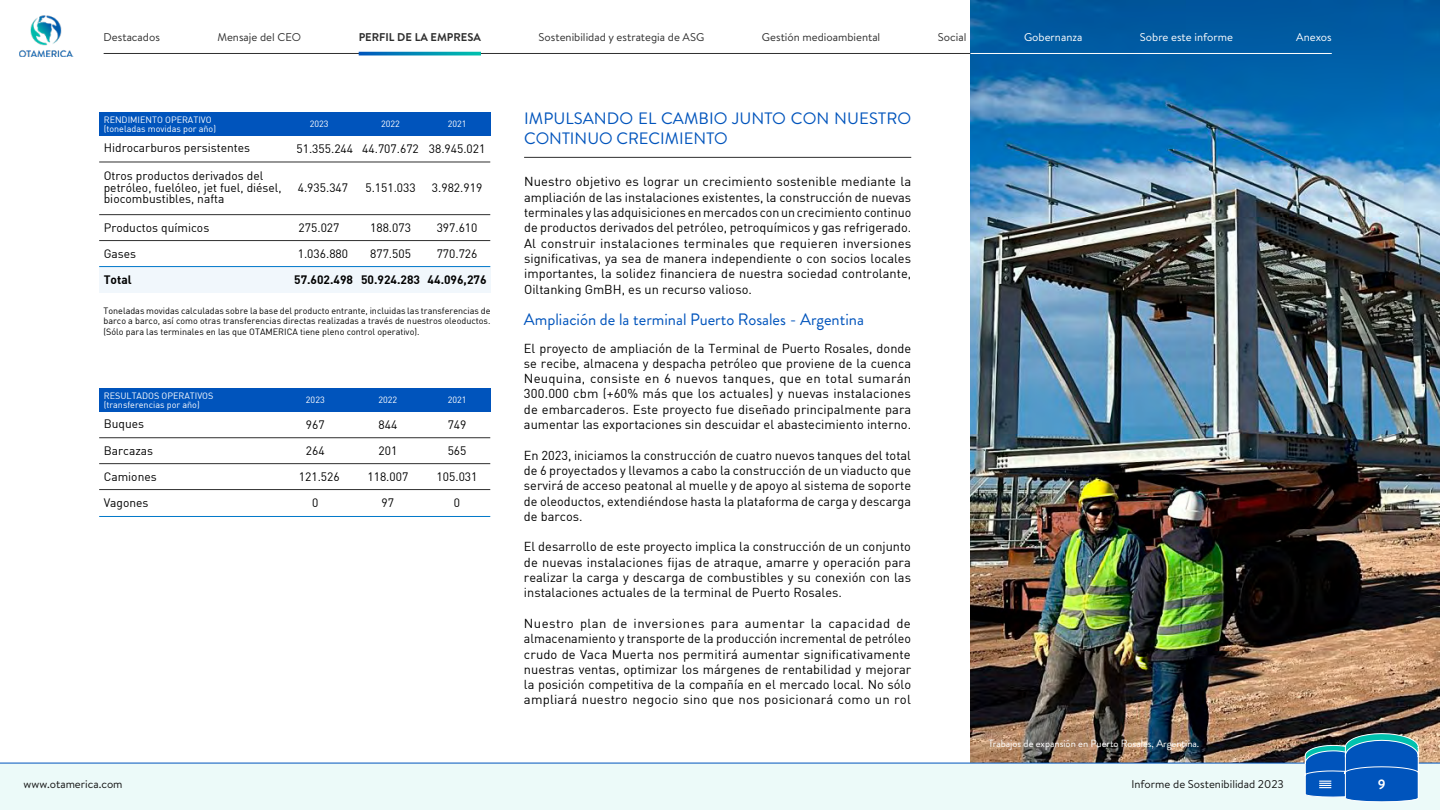
<style>
.page{position:relative;width:1440px;height:810px;background:#fff}
.page>*{position:absolute;margin:0;border:0;box-sizing:border-box;transform-origin:0 0}
.t1{font:16.5px/19.8px "Brandon Grotesque";color:#0054bc}
.t2{font:700 13.5px "Brandon Text";color:#fff}
.t3{font:12.75px/15.3px "DIN";color:#000;text-align:justify}
.t4{font:12px/25.9px "DIN";color:#000}
.t5{font:12px "DIN Bold";color:#000}
.t6{font:11.25px "Brandon Text";color:#2f2f2f}
.t7{font:11.25px "Brandon Text";color:#131313}
.t8{font:11.25px "Brandon Text";color:#fff}
.t9{font:700 11.25px "Brandon Text";color:#2f2f2f}
.t10{font:10.5px "Brandon Grotesque";color:#fff}
.t11{font:9px/10.5px "DIN";color:#000;text-align:justify}
.t12{font:9px/9px "DIN";color:#fff}
</style>
<div class="page">
<img style="left:970px;top:0;width:470px;height:763px">
<div style="left:0;top:763px;width:1440px;height:47px;background:#ecfaf9"></div>
<hr style="left:0;top:763px;width:1440px;height:1px;background:#0054bc">
<hr style="left:104px;top:53px;width:866px;height:1px;background:#2f2f2f">
<img style="left:19px;top:15px;width:54px;height:42px">
<svg style="left:1304px;top:733px;width:115px;height:69px;background:#266eb5"></svg>
<hr style="left:359px;top:52px;width:122px;height:3px;background:#fff">
<div style="left:99px;top:112px;width:391px;height:24px;background:#0054bc"></div>
<hr style="left:99px;top:214px;width:391px;height:1px;background:#2f2f2f">
<hr style="left:99px;top:240px;width:391px;height:1px;background:#2f2f2f">
<hr style="left:99px;top:162px;width:391px;height:1px;background:#2f2f2f">
<div style="left:99px;top:388px;width:391px;height:24px;background:#0054bc"></div>
<hr style="left:99px;top:438px;width:391px;height:1px;background:#2f2f2f">
<hr style="left:99px;top:463px;width:391px;height:1px;background:#2f2f2f">
<hr style="left:99px;top:489px;width:391px;height:1px;background:#2f2f2f">
<hr style="left:524px;top:157px;width:387px;height:1px;background:#2f2f2f">
<hr style="left:99px;top:516px;width:391px;height:1px;background:#0078ca">
<div style="left:99px;top:267px;width:391px;height:26px;background:#f1f7fc"></div>
<hr style="left:99px;top:266px;width:391px;height:1px;background:#0078ca">
<hr style="left:970px;top:53px;width:362px;height:1px;background:#fff">
<p class="t6" style="left:104px;top:29px;width:58px">Destacados</p>
<p class="t6" style="left:218px;top:29px;width:85px">Mensaje del CEO</p>
<p class="t9" style="left:359px;top:29px;width:124px">PERFIL DE LA EMPRESA</p>
<p class="t6" style="left:539px;top:29px;width:167px">Sostenibilidad y estrategia de ASG</p>
<p class="t6" style="left:762px;top:29px;width:120px">Gestión medioambiental</p>
<p class="t6" style="left:938px;top:29px;width:30px">Social</p>
<p class="t8" style="left:1024px;top:29px;width:60px">Gobernanza</p>
<p class="t8" style="left:1140px;top:29px;width:95px">Sobre este informe</p>
<p class="t8" style="left:1296px;top:29px;width:37px">Anexos</p>
<p class="t12" style="left:104px;top:115px;width:114px">RENDIMIENTO OPERATIVO (toneladas movidas por año)</p>
<p class="t12" style="left:310px;top:119px;width:20px">2023</p>
<p class="t12" style="left:381px;top:119px;width:20px">2022</p>
<p class="t12" style="left:448px;top:119px;width:20px">2021</p>
<p class="t4" style="left:104px;top:135px;width:148px">Hidrocarburos persistentes</p>
<p class="t4" style="left:104px;top:169px;width:179px;line-height:11.9px">Otros productos derivados del petróleo, fuelóleo, jet fuel, diésel, biocombustibles, nafta</p>
<p class="t4" style="left:104px;top:215px;width:107px">Productos químicos<br>Gases</p>
<p class="t4" style="left:297px;top:136px;width:190px">51.355.244 44.707.672 38.945.021</p>
<p class="t4" style="left:298px;top:175px;width:52px">4.935.347</p>
<p class="t4" style="left:365px;top:175px;width:52px">5.151.033</p>
<p class="t4" style="left:432px;top:175px;width:52px">3.982.919</p>
<p class="t4" style="left:299px;top:215px;width:42px">275.027</p>
<p class="t4" style="left:370px;top:215px;width:42px">188.073</p>
<p class="t4" style="left:437px;top:215px;width:42px">397.610</p>
<p class="t4" style="left:298px;top:240px;width:52px">1.036.880</p>
<p class="t4" style="left:370px;top:240px;width:42px">877.505</p>
<p class="t4" style="left:437px;top:240px;width:42px">770.726</p>
<p class="t5" style="left:104px;top:272px;width:29px">Total</p>
<p class="t5" style="left:294px;top:272px;width:194px">57.602.498 50.924.283 44.096,276</p>
<p class="t11" style="left:104px;top:305px;width:389px">Toneladas movidas calculadas sobre la base del producto entrante, incluidas las transferencias de barco a barco, así como otras transferencias directas realizadas a través de nuestros oleoductos. (Sólo para las terminales en las que OTAMERICA tiene pleno control operativo).</p>
<p class="t12" style="left:104px;top:391px;width:111px">RESULTADOS OPERATIVOS (transferencias por año)</p>
<p class="t12" style="left:306px;top:395px;width:20px">2023</p>
<p class="t12" style="left:379px;top:395px;width:20px">2022</p>
<p class="t12" style="left:448px;top:395px;width:20px">2021</p>
<p class="t4" style="left:104px;top:410px;width:42px">Buques</p>
<p class="t4" style="left:104px;top:438px;width:54px">Barcazas<br>Camiones<br>Vagones</p>
<p class="t4" style="left:306px;top:411px;width:20px">967</p>
<p class="t4" style="left:379px;top:411px;width:20px">844</p>
<p class="t4" style="left:448px;top:411px;width:20px">749</p>
<p class="t4" style="left:306px;top:438px;width:20px">264</p>
<p class="t4" style="left:379px;top:438px;width:20px">201</p>
<p class="t4" style="left:448px;top:438px;width:20px">565</p>
<p class="t4" style="left:299px;top:464px;width:42px">121.526</p>
<p class="t4" style="left:367px;top:464px;width:42px">118.007</p>
<p class="t4" style="left:437px;top:464px;width:42px">105.031</p>
<p class="t4" style="left:312px;top:489px;width:8px">0</p>
<p class="t4" style="left:382px;top:489px;width:14px">97</p>
<p class="t4" style="left:454px;top:489px;width:8px">0</p>
<p class="t1" style="left:524px;top:109px;width:389px">IMPULSANDO EL CAMBIO JUNTO CON NUESTRO<br>CONTINUO CRECIMIENTO</p>
<p class="t3" style="left:524px;top:174px;width:389px">Nuestro objetivo es lograr un crecimiento sostenible mediante la ampliación de las instalaciones existentes, la construcción de nuevas terminales y las adquisiciones en mercados con un crecimiento continuo de productos derivados del petróleo, petroquímicos y gas refrigerado.<br>Al construir instalaciones terminales que requieren inversiones significativas, ya sea de manera independiente o con socios locales importantes, la solidez financiera de nuestra sociedad controlante, Oiltanking GmBH, es un recurso valioso.</p>
<p class="t1" style="left:524px;top:310px;width:342px">Ampliación de la terminal Puerto Rosales - Argentina</p>
<p class="t3" style="left:524px;top:340px;width:389px">El proyecto de ampliación de la Terminal de Puerto Rosales, donde se recibe, almacena y despacha petróleo que proviene de la cuenca Neuquina, consiste en 6 nuevos tanques, que en total sumarán 300.000 cbm (+60% más que los actuales) y nuevas instalaciones de embarcaderos. Este proyecto fue diseñado principalmente para aumentar las exportaciones sin descuidar el abastecimiento interno.</p>
<p class="t3" style="left:524px;top:447px;width:389px">En 2023, iniciamos la construcción de cuatro nuevos tanques del total de 6 proyectados y llevamos a cabo la construcción de un viaducto que servirá de acceso peatonal al muelle y de apoyo al sistema de soporte de oleoductos, extendiéndose hasta la plataforma de carga y descarga de barcos.</p>
<p class="t3" style="left:524px;top:539px;width:389px">El desarrollo de este proyecto implica la construcción de un conjunto de nuevas instalaciones fijas de atraque, amarre y operación para realizar la carga y descarga de combustibles y su conexión con las instalaciones actuales de la terminal de Puerto Rosales.</p>
<p class="t3" style="left:524px;top:615px;width:389px">Nuestro plan de inversiones para aumentar la capacidad de almacenamiento y transporte de la producción incremental de petróleo crudo de Vaca Muerta nos permitirá aumentar significativamente nuestras ventas, optimizar los márgenes de rentabilidad y mejorar la posición competitiva de la compañía en el mercado local. No sólo ampliará nuestro negocio sino que nos posicionará como un rol</p>
<p class="t10" style="left:988px;top:736px;width:212px">Trabajos de expansión en Puerto Rosales, Argentina.</p>
<p class="t7" style="left:24px;top:777px;width:101px">www.otamerica.com</p>
<p class="t7" style="left:1132px;top:777px;width:154px">Informe de Sostenibilidad 2023</p>
<p class="t2" style="left:1378px;top:774px;width:9px">9</p>
</div>
